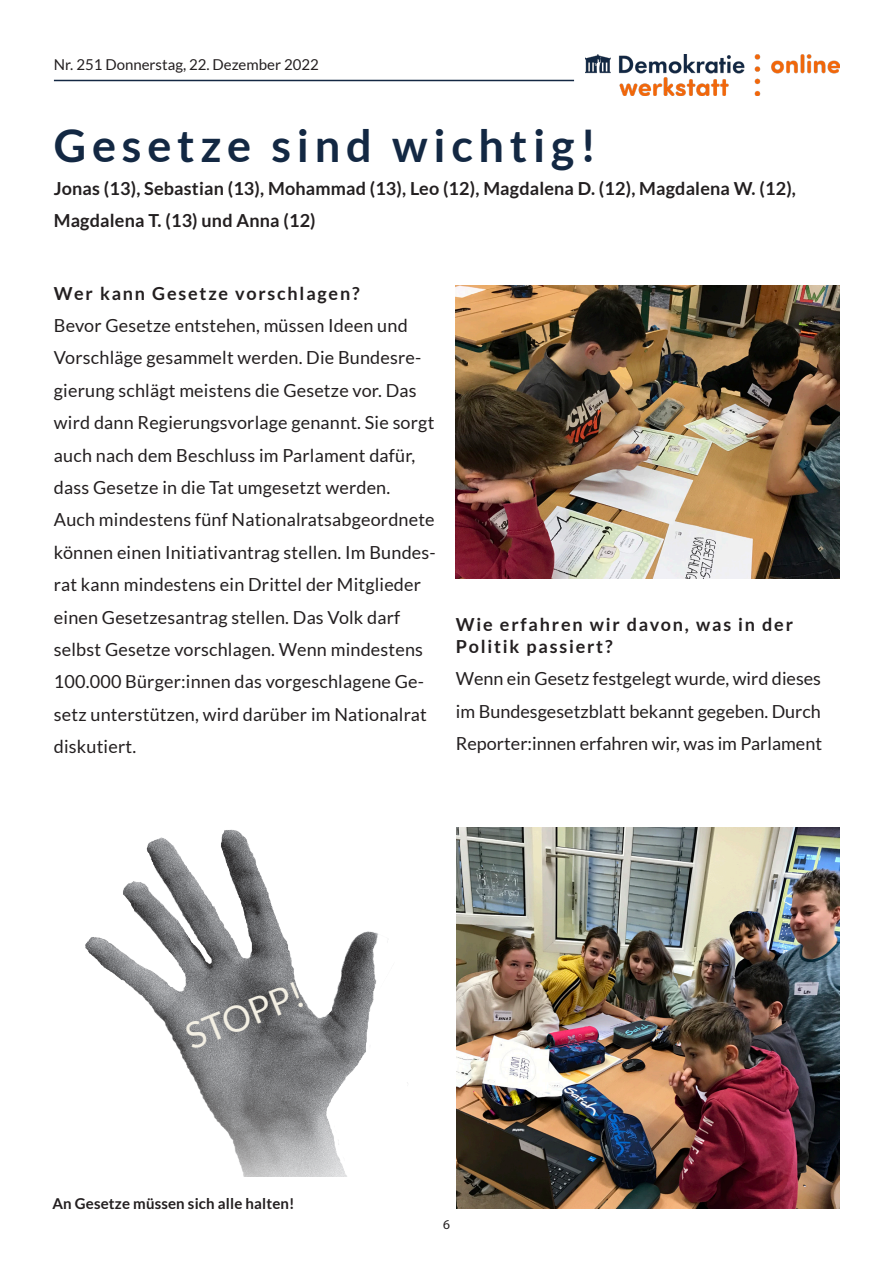
<style>
.page{position:relative;width:893px;height:1263px;background:#fff}
.page>*{position:absolute;margin:0;border:0;box-sizing:border-box;transform-origin:0 0}
.t1{font:700 45px "Lato";letter-spacing:.13em;color:#132843}
.t2{font:36.15px "Lato";color:#f3efe3}
.t3{font:18px/32.4px "Lato";letter-spacing:.01em;color:#231f20}
.t4{font:700 18px/32.4px "Lato";letter-spacing:.01em;color:#231f20}
.t5{font:700 18px/21.6px "Lato";letter-spacing:.1em;color:#231f20}
.t6{font:15px "Lato";color:#231f20}
.t7{font:700 15px "Lato";letter-spacing:.01em;color:#231f20}
.t8{font:13.5px "Myriad Pro";color:#231f20}
</style>
<div class="page">
<hr style="left:54px;top:80px;width:520px;height:1px;background:#132843">
<img style="left:586px;top:54px;width:254px;height:42px">
<img style="left:456px;top:827px;width:383px;height:382px">
<img style="left:455px;top:286px;width:384px;height:292px">
<img style="left:85px;top:829px;width:323px;height:347px">
<p class="t6" style="left:54px;top:56px;width:266px">Nr. 251 Donnerstag, 22. Dezember 2022</p>
<p class="t1" style="left:54px;top:120px;width:544px">Gesetze sind wichtig!</p>
<p class="t4" style="left:54px;top:172px;width:744px">Jonas (13), Sebastian (13), Mohammad (13), Leo (12), Magdalena D. (12), Magdalena W. (12),<br>Magdalena T. (13) und Anna (12)</p>
<p class="t5" style="left:54px;top:282px;width:307px">Wer kann Gesetze vorschlagen?</p>
<p class="t3" style="left:54px;top:309px;width:383px">Bevor Gesetze entstehen, müssen Ideen und Vorschläge gesammelt werden. Die Bundesre&shy;gierung schlägt meistens die Gesetze vor. Das wird dann Regierungsvorlage genannt. Sie sorgt auch nach dem Beschluss im Parlament dafür, dass Gesetze in die Tat umgesetzt werden.<br>Auch mindestens fünf Nationalratsabgeordnete können einen Initiativantrag stellen. Im Bundes&shy;rat kann mindestens ein Drittel der Mitglieder einen Gesetzesantrag stellen. Das Volk darf selbst Gesetze vorschlagen. Wenn mindestens 100.000 Bürger:innen das vorgeschlagene Ge&shy;setz unterstützen, wird darüber im Nationalrat diskutiert.</p>
<p class="t5" style="left:456px;top:613px;width:339px">Wie erfahren wir davon, was in der<br>Politik passiert?</p>
<p class="t3" style="left:456px;top:662px;width:368px;text-align:justify">Wenn ein Gesetz festgelegt wurde, wird dieses im Bundesgesetzblatt bekannt gegeben. Durch Reporter:innen erfahren wir, was im Parlament</p>
<p class="t2" style="left:180px;top:1019px;width:126px;rotate:-22deg">STOPP!</p>
<p class="t7" style="left:52px;top:1195px;width:244px">An Gesetze müssen sich alle halten!</p>
<p class="t8" style="left:443px;top:1216px;width:8px">6</p>
</div>
